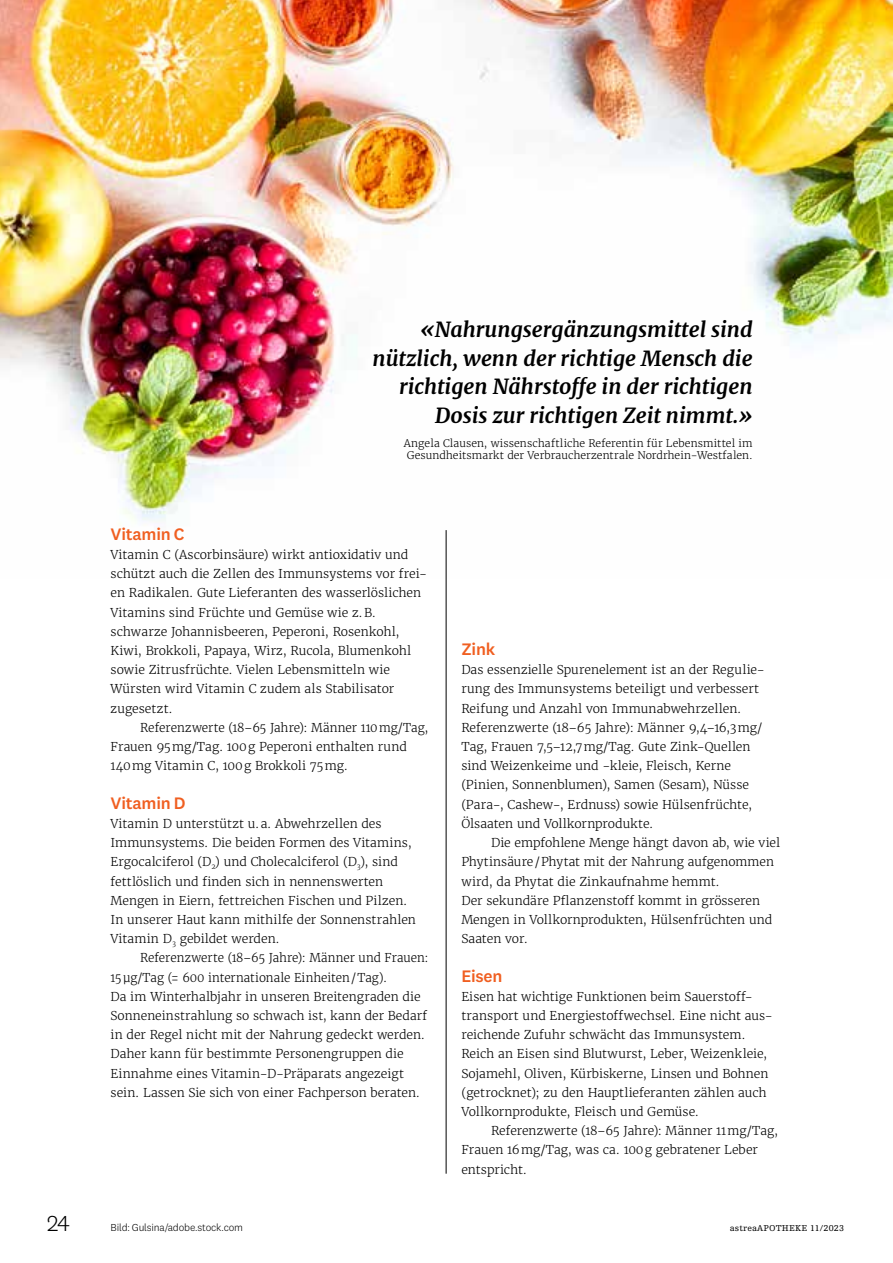
<style>
.page{position:relative;width:893px;height:1263px;background:#fff}
.page>*{position:absolute;margin:0;border:0;box-sizing:border-box;transform-origin:0 0}
.t1{font:300 22.5px "National 2";color:#000}
.t2{font:italic 700 21px/28.5px "Merriweather";color:#000;text-align:right}
.t3{font:500 17.25px "National 2";letter-spacing:-.015em;color:#f05f21}
.t4{font:300 12.15px/19.2px "Merriweather";color:#000}
.t5{font:300 12.15px/19.2px "Merriweather";color:#000;scale:.96 1}
.t6{font:300 10.5px/12.6px "Merriweather";letter-spacing:.01em;color:#000}
.t7{font:300 10.5px "National 2";letter-spacing:-.015em;color:#000}
.t8{font:9px "Egyptienne FLT Std";letter-spacing:.02em;color:#000}
</style>
<div class="page">
<img style="left:0;top:0;width:893px;height:578px">
<hr style="left:446px;top:530px;width:1px;height:644px;background:#000">
<h2 class="t2" style="left:373px;top:315px;width:382px">«Nahrungsergänzungsmittel sind nützlich, wenn der richtige Mensch die richtigen Nährstoffe in der richtigen Dosis zur richtigen Zeit nimmt.»</h2>
<p class="t6" style="left:404px;top:437px;width:350px">Angela Clausen, wissenschaftliche Referentin für Lebensmittel im<br>Gesundheitsmarkt der Verbraucherzentrale Nordrhein-Westfalen.</p>
<h3 class="t3" style="left:111px;top:523px;width:76px">Vitamin C</h3>
<p class="t4" style="left:111px;top:545px;width:318px">Vitamin C (Ascorbinsäure) wirkt antioxidativ und schützt auch die Zellen des Immunsystems vor frei&shy;en Radikalen. Gute Lieferanten des wasserlöslichen Vitamins sind Früchte und Gemüse wie z.B. schwarze Johannisbeeren, Peperoni, Rosenkohl, Kiwi, Brokkoli, Papaya, Wirz, Rucola, Blumenkohl sowie Zitrusfrüchte. Vielen Lebensmitteln wie Würsten wird Vitamin C zudem als Stabilisator zugesetzt.</p>
<p class="t4" style="left:111px;top:718px;width:319px;text-indent:30px">Referenzwerte (18–65 Jahre): Männer 110mg/Tag,<br>Frauen 95mg/Tag. 100g Peperoni enthalten rund<br>140mg Vitamin C, 100g Brokkoli 75mg.</p>
<h3 class="t3" style="left:111px;top:792px;width:76px">Vitamin D</h3>
<p class="t4" style="left:111px;top:814px;width:307px">Vitamin D unterstützt u.a. Abwehrzellen des Immunsystems. Die beiden Formen des Vitamins, Ergocalciferol (D<sub>2</sub>) und Cholecalciferol (D<sub>3</sub>), sind fettlöslich und finden sich in nennenswerten Mengen in Eiern, fettreichen Fischen und Pilzen.<br>In unserer Haut kann mithilfe der Sonnenstrahlen Vitamin D<sub>3</sub> gebildet werden.</p>
<p class="t5" style="left:111px;top:948px;width:333px;text-indent:30px">Referenzwerte (18–65 Jahre): Männer und Frauen:<br>15µg/Tag (= 600 internationale Einheiten/Tag).<br>Da im Winterhalbjahr in unseren Breitengraden die Sonneneinstrahlung so schwach ist, kann der Bedarf in der Regel nicht mit der Nahrung gedeckt werden.<br>Daher kann für bestimmte Personengruppen die Einnahme eines Vitamin-D-Präparats angezeigt sein. Lassen Sie sich von einer Fachperson beraten.</p>
<h3 class="t3" style="left:461px;top:638px;width:35px">Zink</h3>
<p class="t4" style="left:461px;top:660px;width:305px">Das essenzielle Spurenelement ist an der Regulie&shy;rung des Immunsystems beteiligt und verbessert Reifung und Anzahl von Immunabwehrzellen.<br>Referenzwerte (18–65 Jahre): Männer 9,4–16,3mg/ Tag, Frauen 7,5–12,7mg/Tag. Gute Zink-Quellen sind Weizenkeime und -kleie, Fleisch, Kerne (Pinien, Sonnenblumen), Samen (Sesam), Nüsse (Para-, Cashew-, Erdnuss) sowie Hülsenfrüchte, Ölsaaten und Vollkornprodukte.</p>
<p class="t4" style="left:461px;top:833px;width:320px;text-indent:30px">Die empfohlene Menge hängt davon ab, wie viel Phytinsäure/Phytat mit der Nahrung aufgenommen wird, da Phytat die Zinkaufnahme hemmt.<br>Der sekundäre Pflanzenstoff kommt in grösseren Mengen in Vollkornprodukten, Hülsenfrüchten und Saaten vor.</p>
<h3 class="t3" style="left:461px;top:965px;width:43px">Eisen</h3>
<p class="t4" style="left:461px;top:987px;width:313px">Eisen hat wichtige Funktionen beim Sauerstoff&shy;transport und Energiestoffwechsel. Eine nicht aus&shy;reichende Zufuhr schwächt das Immunsystem.<br>Reich an Eisen sind Blutwurst, Leber, Weizenkleie, Sojamehl, Oliven, Kürbiskerne, Linsen und Bohnen (getrocknet); zu den Hauptlieferanten zählen auch Vollkornprodukte, Fleisch und Gemüse.</p>
<p class="t4" style="left:461px;top:1121px;width:318px;text-indent:30px">Referenzwerte (18–65 Jahre): Männer 11mg/Tag,<br>Frauen 16mg/Tag, was ca. 100g gebratener Leber entspricht.</p>
<h1 class="t1" style="left:47px;top:1211px;width:25px">24</h1>
<p class="t7" style="left:111px;top:1222px;width:134px">Bild: Gulsina/adobe.stock.com</p>
<p class="t8" style="left:730px;top:1223px;width:116px">astreaAPOTHEKE 11/2023</p>
</div>
